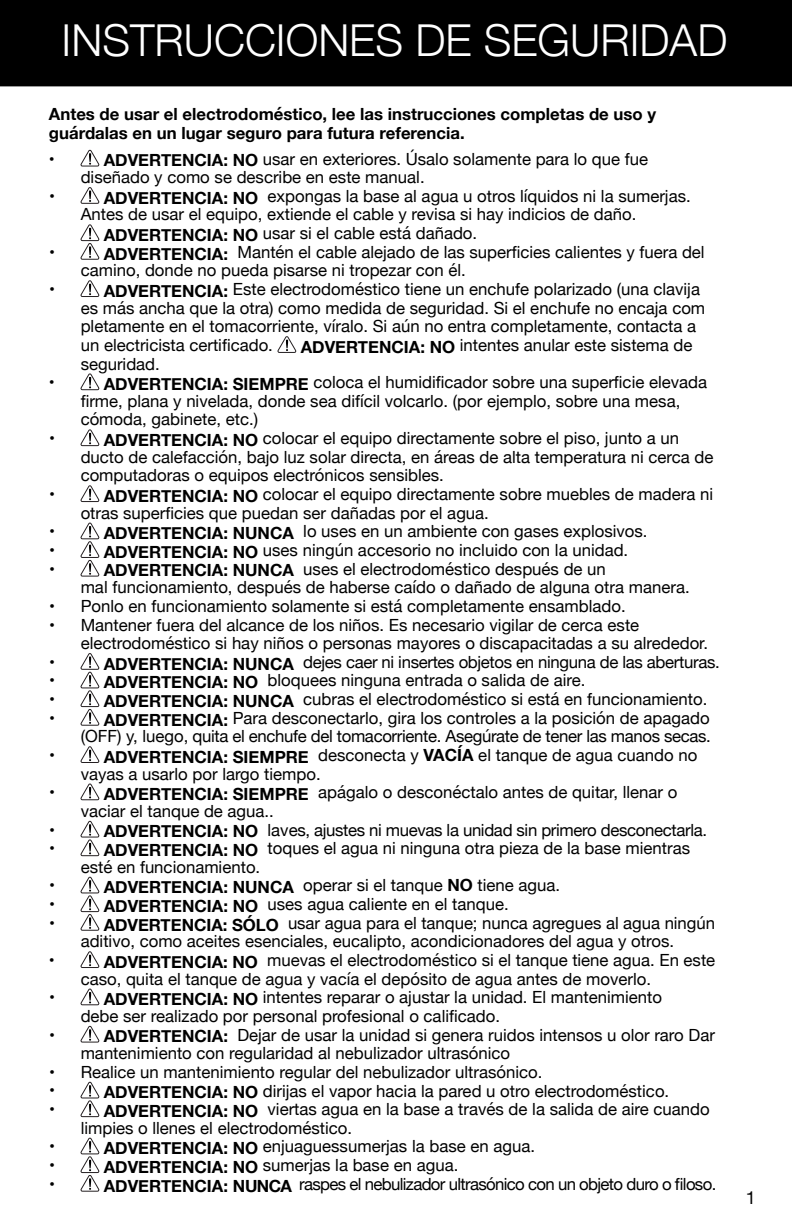
<style>
.page{position:relative;width:792px;height:1224px;background:#fff}
.page>*{position:absolute;margin:0;border:0;box-sizing:border-box;transform-origin:0 0}
.t1{font:300 44px "Helvetica Neue";color:#fff}
.t2{font:18px "Helvetica Neue";color:#000}
.t3{font:16.8px/18.6px "Helvetica Neue";color:#000}
.t4{font:16.8px/18.6px "Helvetica Neue";letter-spacing:-.02em;color:#000;text-align:right}
.t5{font:700 16.8px/18.6px "Helvetica Neue";color:#000}
.t6{font:16.8px "Helvetica Neue";letter-spacing:-.04em;color:#000}
.s1{font-weight:700}
</style>
<div class="page">
<div style="left:0;top:0;width:792px;height:86px;background:#000"></div>
<svg style="left:80px;top:150px;width:20px;height:17px"></svg>
<svg style="left:80px;top:187px;width:20px;height:17px"></svg>
<svg style="left:80px;top:224px;width:20px;height:36px"></svg>
<svg style="left:80px;top:280px;width:20px;height:17px"></svg>
<svg style="left:277px;top:336px;width:20px;height:17px"></svg>
<svg style="left:80px;top:373px;width:20px;height:17px"></svg>
<svg style="left:80px;top:429px;width:20px;height:17px"></svg>
<svg style="left:80px;top:485px;width:20px;height:17px"></svg>
<svg style="left:80px;top:522px;width:20px;height:55px"></svg>
<svg style="left:80px;top:653px;width:20px;height:73px"></svg>
<svg style="left:80px;top:746px;width:20px;height:17px"></svg>
<svg style="left:80px;top:783px;width:20px;height:18px"></svg>
<svg style="left:80px;top:821px;width:20px;height:35px"></svg>
<svg style="left:80px;top:876px;width:20px;height:55px"></svg>
<svg style="left:80px;top:951px;width:20px;height:17px"></svg>
<svg style="left:80px;top:988px;width:20px;height:18px"></svg>
<svg style="left:80px;top:1026px;width:20px;height:17px"></svg>
<svg style="left:80px;top:1082px;width:20px;height:35px"></svg>
<svg style="left:80px;top:1137px;width:20px;height:55px"></svg>
<h1 class="t1" style="left:62px;top:5px;width:667px">INSTRUCCIONES DE SEGURIDAD</h1>
<p class="t5" style="left:49px;top:105px;width:609px">Antes de usar el electrodoméstico, lee las instrucciones completas de uso y guárdalas en un lugar seguro para futura referencia.</p>
<p class="t3" style="left:49px;top:150px;width:7px">•</p>
<p class="t3" style="left:81px;top:150px;width:569px;text-indent:23px"><span class="s1">ADVERTENCIA: NO</span> usar en exteriores. Úsalo solamente para lo que fue diseñado y como se describe en este manual.</p>
<p class="t3" style="left:49px;top:188px;width:7px">•</p>
<p class="t3" style="left:104px;top:188px;width:588px"><span class="s1">ADVERTENCIA: NO</span> expongas la base al agua u otros líquidos ni la sumerjas.</p>
<p class="t3" style="left:81px;top:206px;width:557px">Antes de usar el equipo, extiende el cable y revisa si hay indicios de daño.</p>
<p class="t3" style="left:104px;top:225px;width:375px"><span class="s1">ADVERTENCIA: NO</span> usar si el cable está dañado.</p>
<p class="t3" style="left:49px;top:243px;width:7px">•</p>
<p class="t3" style="left:81px;top:243px;width:626px;text-indent:23px"><span class="s1">ADVERTENCIA:</span> Mantén el cable alejado de las superficies calientes y fuera del camino, donde no pueda pisarse ni tropezar con él.</p>
<p class="t3" style="left:49px;top:281px;width:7px">•</p>
<p class="t3" style="left:81px;top:281px;width:626px;text-indent:23px"><span class="s1">ADVERTENCIA:</span> Este electrodoméstico tiene un enchufe polarizado (una clavija es más ancha que la otra) como medida de seguridad. Si el enchufe no encaja com pletamente en el tomacorriente, víralo. Si aún no entra completamente, contacta a un electricista certificado.</p>
<p class="t3" style="left:301px;top:337px;width:393px"><span class="s1">ADVERTENCIA: NO</span> intentes anular este sistema de</p>
<p class="t3" style="left:81px;top:355px;width:81px">seguridad.</p>
<p class="t3" style="left:49px;top:374px;width:7px">•</p>
<p class="t3" style="left:81px;top:374px;width:628px;text-indent:23px"><span class="s1">ADVERTENCIA: SIEMPRE</span> coloca el humidificador sobre una superficie elevada firme, plana y nivelada, donde sea difícil volcarlo. (por ejemplo, sobre una mesa, cómoda, gabinete, etc.)</p>
<p class="t3" style="left:49px;top:430px;width:7px">•</p>
<p class="t3" style="left:81px;top:430px;width:634px;text-indent:23px"><span class="s1">ADVERTENCIA: NO</span> colocar el equipo directamente sobre el piso, junto a un ducto de calefacción, bajo luz solar directa, en áreas de alta temperatura ni cerca de computadoras o equipos electrónicos sensibles.</p>
<p class="t3" style="left:49px;top:486px;width:7px">•</p>
<p class="t3" style="left:81px;top:486px;width:634px;text-indent:23px"><span class="s1">ADVERTENCIA: NO</span> colocar el equipo directamente sobre muebles de madera ni otras superficies que puedan ser dañadas por el agua.</p>
<p class="t3" style="left:49px;top:523px;width:7px">•</p>
<p class="t3" style="left:104px;top:523px;width:545px"><span class="s1">ADVERTENCIA: NUNCA</span> lo uses en un ambiente con gases explosivos.</p>
<p class="t3" style="left:49px;top:542px;width:7px">•</p>
<p class="t3" style="left:104px;top:542px;width:526px"><span class="s1">ADVERTENCIA: NO</span> uses ningún accesorio no incluido con la unidad.</p>
<p class="t3" style="left:49px;top:560px;width:7px">•</p>
<p class="t3" style="left:81px;top:560px;width:611px;text-indent:23px"><span class="s1">ADVERTENCIA: NUNCA</span> uses el electrodoméstico después de un<br>mal funcionamiento, después de haberse caído o dañado de alguna otra manera.</p>
<p class="t3" style="left:49px;top:598px;width:578px">• Ponlo en funcionamiento solamente si está completamente ensamblado.</p>
<p class="t3" style="left:49px;top:616px;width:592px">• Mantener fuera del alcance de los niños. Es necesario vigilar de cerca este</p>
<p class="t3" style="left:81px;top:635px;width:629px">electrodoméstico si hay niños o personas mayores o discapacitadas a su alrededor.</p>
<p class="t3" style="left:49px;top:653px;width:7px">•</p>
<p class="t4" style="left:104px;top:654px;width:617px"><span class="s1">ADVERTENCIA: NUNCA</span> dejes caer ni insertes objetos en ninguna de las aberturas.</p>
<p class="t3" style="left:49px;top:672px;width:7px">•</p>
<p class="t3" style="left:104px;top:672px;width:483px"><span class="s1">ADVERTENCIA: NO</span> bloquees ninguna entrada o salida de aire.</p>
<p class="t3" style="left:49px;top:691px;width:7px">•</p>
<p class="t3" style="left:104px;top:691px;width:605px"><span class="s1">ADVERTENCIA: NUNCA</span> cubras el electrodoméstico si está en funcionamiento.</p>
<p class="t3" style="left:49px;top:709px;width:7px">•</p>
<p class="t4" style="left:81px;top:709px;width:632px"><span class="s1">ADVERTENCIA:</span> Para desconectarlo, gira los controles a la posición de apagado (OFF) y, luego, quita el enchufe del tomacorriente. Asegúrate de tener las manos secas.</p>
<p class="t3" style="left:49px;top:747px;width:7px">•</p>
<p class="t3" style="left:81px;top:747px;width:618px;text-indent:23px"><span class="s1">ADVERTENCIA: SIEMPRE</span> desconecta y <span class="s1">VACÍA</span> el tanque de agua cuando no vayas a usarlo por largo tiempo.</p>
<p class="t3" style="left:49px;top:784px;width:7px">•</p>
<p class="t3" style="left:81px;top:784px;width:598px;text-indent:23px"><span class="s1">ADVERTENCIA: SIEMPRE</span> apágalo o desconéctalo antes de quitar, llenar o vaciar el tanque de agua..</p>
<p class="t3" style="left:49px;top:821px;width:7px">•</p>
<p class="t4" style="left:104px;top:821px;width:605px"><span class="s1">ADVERTENCIA: NO</span> laves, ajustes ni muevas la unidad sin primero desconectarla.</p>
<p class="t3" style="left:49px;top:840px;width:7px">•</p>
<p class="t3" style="left:81px;top:840px;width:611px;text-indent:23px"><span class="s1">ADVERTENCIA: NO</span> toques el agua ni ninguna otra pieza de la base mientras esté en funcionamiento.</p>
<p class="t3" style="left:49px;top:877px;width:7px">•</p>
<p class="t3" style="left:104px;top:877px;width:458px"><span class="s1">ADVERTENCIA: NUNCA</span> operar si el tanque <span class="s1">NO</span> tiene agua.</p>
<p class="t3" style="left:49px;top:896px;width:7px">•</p>
<p class="t3" style="left:104px;top:896px;width:406px"><span class="s1">ADVERTENCIA: NO</span> uses agua caliente en el tanque.</p>
<p class="t3" style="left:49px;top:914px;width:7px">•</p>
<p class="t3" style="left:81px;top:914px;width:636px;text-indent:23px"><span class="s1">ADVERTENCIA: SÓLO</span> usar agua para el tanque; nunca agregues al agua ningún aditivo, como aceites esenciales, eucalipto, acondicionadores del agua y otros.</p>
<p class="t3" style="left:49px;top:952px;width:7px">•</p>
<p class="t3" style="left:81px;top:952px;width:636px;text-indent:23px"><span class="s1">ADVERTENCIA: NO</span> muevas el electrodoméstico si el tanque tiene agua. En este caso, quita el tanque de agua y vacía el depósito de agua antes de moverlo.</p>
<p class="t3" style="left:49px;top:989px;width:7px">•</p>
<p class="t3" style="left:81px;top:989px;width:583px;text-indent:23px"><span class="s1">ADVERTENCIA: NO</span> intentes reparar o ajustar la unidad. El mantenimiento debe ser realizado por personal profesional o calificado.</p>
<p class="t3" style="left:49px;top:1026px;width:7px">•</p>
<p class="t3" style="left:81px;top:1026px;width:636px;text-indent:23px"><span class="s1">ADVERTENCIA:</span> Dejar de usar la unidad si genera ruidos intensos u olor raro Dar mantenimiento con regularidad al nebulizador ultrasónico</p>
<p class="t3" style="left:49px;top:1064px;width:495px">• Realice un mantenimiento regular del nebulizador ultrasónico. •</p>
<p class="t3" style="left:104px;top:1082px;width:567px"><span class="s1">ADVERTENCIA: NO</span> dirijas el vapor hacia la pared u otro electrodoméstico.</p>
<p class="t3" style="left:49px;top:1101px;width:7px">•</p>
<p class="t3" style="left:81px;top:1101px;width:631px;text-indent:23px"><span class="s1">ADVERTENCIA: NO</span> viertas agua en la base a través de la salida de aire cuando limpies o llenes el electrodoméstico.</p>
<p class="t3" style="left:49px;top:1138px;width:7px">•</p>
<p class="t3" style="left:104px;top:1138px;width:433px"><span class="s1">ADVERTENCIA: NO</span> enjuaguessumerjas la base en agua.</p>
<p class="t3" style="left:49px;top:1157px;width:7px">•</p>
<p class="t3" style="left:104px;top:1157px;width:356px"><span class="s1">ADVERTENCIA: NO</span> sumerjas la base en agua.</p>
<p class="t3" style="left:49px;top:1175px;width:7px">•</p>
<p class="t6" style="left:104px;top:1172px;width:614px"><span class="s1">ADVERTENCIA: NUNCA</span> raspes el nebulizador ultrasónico con un objeto duro o filoso.</p>
<p class="t2" style="left:746px;top:1184px;width:12px">1</p>
</div>
